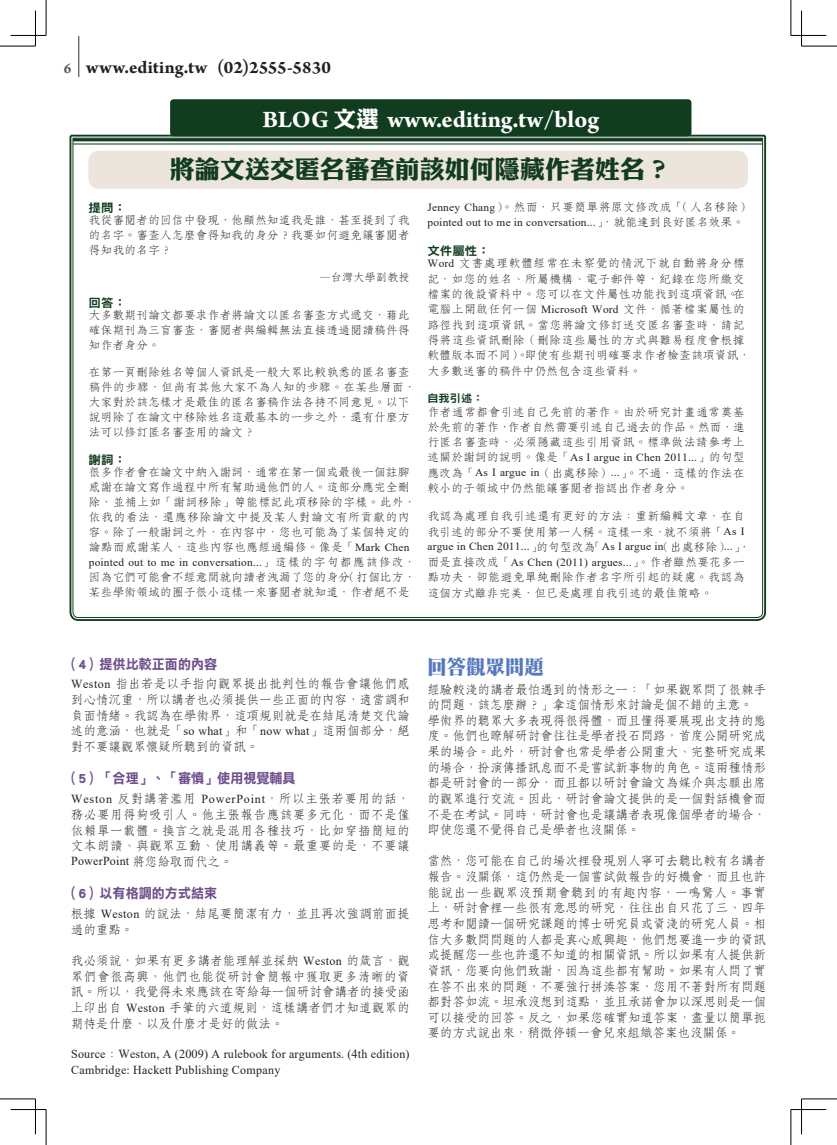
<style>
.page{position:relative;width:837px;height:1145px;background:#fff}
.page>*{position:absolute;margin:0;border:0;box-sizing:border-box;transform-origin:0 0}
.t1{font:700 25px "Arno Pro";color:#fff}
.t2{font:25px "DF Li King Hei Std W8";color:#123c1f}
.t3{font:20px "DF Ming Std W12";color:#5679bd}
.t4{font:700 18.75px "Arno Pro";letter-spacing:.005em;color:#231f20}
.t5{font:13.75px "DF Li Hei Std W7";color:#6e508d;scale:.95 1}
.t6{font:12.5px/15.6px "DF Fang Song Std W4";letter-spacing:.005em;color:#231f20;text-align:justify}
.t7{font:12.25px/15.6px "Times New Roman";letter-spacing:.02em;color:#231f20}
.t8{font:11.88px "DF Hei Std W9";color:#123c1f;scale:1.05 1}
.t9{font:11.25px/15px "DF Fang Song Std W4";color:#231f20;scale:1.05 1}
.t10{font:11.25px/15.2px "DF Fang Song Std W4";letter-spacing:.03em;color:#231f20;scale:1.05 1}
.t11{font:11px/15.2px "Times New Roman";letter-spacing:.015em;color:#231f20}
.t12{font:10.75px "DF Fang Song Std W4";color:#231f20;scale:1.05 1}
.t13{font:10.75px "DF Hei Std W9";color:#123c1f;scale:1.05 1}
.s1{font-size:15px;color:#57585a}
.s2{font-family:"DF Li King Hei Std W8";font-weight:400;font-size:22.5px}
.s3{font-family:"Times New Roman";font-size:11px}
.s4{font-family:"DF Fang Song Std W4";font-size:11.25px}
.s5{font-family:"Times New Roman";font-size:12.25px}
.s6{font-family:"DF Fang Song Std W4";font-size:12.5px}
</style>
<div class="page">
<hr style="left:78px;top:36px;width:1px;height:41px;background:#57585a">
<svg style="left:72px;top:137px;width:691px;height:481px"></svg>
<div style="left:88px;top:151px;width:659px;height:38px;background:#ebe5de;border-radius:11px"></div>
<div style="left:170px;top:99px;width:521px;height:37px;background:#123c1f;border-radius:4px"></div>
<hr style="left:73px;top:138px;width:689px;height:3px;background:#123c1f">
<hr style="left:73px;top:143px;width:689px;height:1px;background:#123c1f">
<hr style="left:0;top:46px;width:35px;height:1px;background:#000">
<hr style="left:801px;top:46px;width:35px;height:1px;background:#000">
<hr style="left:0;top:1098px;width:35px;height:1px;background:#000">
<hr style="left:801px;top:1098px;width:35px;height:1px;background:#000">
<hr style="left:46px;top:0;width:1px;height:35px;background:#000">
<hr style="left:46px;top:1109px;width:1px;height:35px;background:#000">
<hr style="left:790px;top:0;width:1px;height:35px;background:#000">
<hr style="left:790px;top:1109px;width:1px;height:35px;background:#000">
<hr style="left:11px;top:35px;width:35px;height:1px;background:#000">
<hr style="left:790px;top:35px;width:36px;height:1px;background:#000">
<hr style="left:11px;top:1109px;width:35px;height:1px;background:#000">
<hr style="left:790px;top:1109px;width:36px;height:1px;background:#000">
<hr style="left:35px;top:11px;width:1px;height:35px;background:#000">
<hr style="left:35px;top:1098px;width:1px;height:36px;background:#000">
<hr style="left:801px;top:11px;width:1px;height:35px;background:#000">
<hr style="left:801px;top:1098px;width:1px;height:36px;background:#000">
<h3 class="t4" style="left:64px;top:56px;width:268px"><span class="s1">6</span> www.editing.tw (02)2555-5830</h3>
<h1 class="t1" style="left:262px;top:105px;width:338px">BLOG <span class="s2">文選</span> www.editing.tw/blog</h1>
<h1 class="t2" style="left:170px;top:156px;width:501px">將論文送交匿名審查前該如何隱藏作者姓名？</h1>
<p class="t8" style="left:89px;top:201px;width:37px">提問：</p>
<p class="t9" style="left:89px;top:212px;width:307px;text-align:justify">我從審閱者的回信中發現，他顯然知道我是誰，甚至提到了我的名字。審查人怎麼會得知我的身分？我要如何避免讓審閱者得知我的名字？</p>
<p class="t12" style="left:319px;top:271px;width:87px">—台灣大學副教授</p>
<p class="t8" style="left:89px;top:296px;width:37px">回答：</p>
<p class="t9" style="left:89px;top:307px;width:307px;text-align:justify">大多數期刊論文都要求作者將論文以匿名審查方式遞交，藉此確保期刊為三盲審查，審閱者與編輯無法直接透過閱讀稿件得知作者身分。</p>
<p class="t9" style="left:89px;top:364px;width:313px">在第一頁刪除姓名等個人資訊是一般大眾比較孰悉的匿名審查稿件的步驟，但尚有其他大家不為人知的步驟。在某些層面，大家對於該怎樣才是最佳的匿名審稿作法各持不同意見。以下說明除了在論文中移除姓名這最基本的一步之外，還有什麼方法可以修訂匿名審查用的論文？</p>
<p class="t8" style="left:89px;top:453px;width:37px">謝詞：</p>
<p class="t9" style="left:89px;top:464px;width:313px">很多作者會在論文中納入謝詞，通常在第一個或最後一個註腳感謝在論文寫作過程中所有幫助過他們的人。這部分應完全刪除，並補上如「謝詞移除」等能標記此項移除的字樣。此外，依我的看法，還應移除論文中提及某人對論文有所貢獻的內容。除了一般謝詞之外，在內容中，您也可能為了某個特定的論點而感謝某人，這些內容也應經過編修。像是「<span class="s3">Mark Chen</span></p>
<p class="t11" style="left:89px;top:554px;width:328px">pointed out to me in conversation...<span class="s4">」這樣的字句都應該修改，</span></p>
<p class="t9" style="left:89px;top:569px;width:313px">因為它們可能會不經意間就向讀者洩漏了您的身分（打個比方，某些學術領域的圈子很小這樣一來審閱者就知道，作者絕不是</p>
<p class="t10" style="left:427px;top:199px;width:309px"><span class="s3">Jenney Chang</span>）。然而，只要簡單將原文修改成「（人名移除）</p>
<p class="t11" style="left:427px;top:214px;width:318px">pointed out to me in conversation...<span class="s4">」，就能達到良好匿名效果。</span></p>
<p class="t8" style="left:427px;top:244px;width:61px">文件屬性：</p>
<p class="t10" style="left:427px;top:255px;width:309px"><span class="s3">Word</span> 文書處理軟體經常在未察覺的情況下就自動將身分標記，如您的姓名、所屬機構、電子郵件等，紀錄在您所繳交檔案的後設資料中。您可以在文件屬性功能找到這項資訊。在電腦上開啟任何一個 <span class="s3">Microsoft Word</span> 文件，循著檔案屬性的路徑找到這項資訊。當您將論文修訂送交匿名審查時，請記得將這些資訊刪除（刪除這些屬性的方式與難易程度會根據軟體版本而不同）。即使有些期刊明確要求作者檢查該項資訊，大多數送審的稿件中仍然包含這些資料。</p>
<p class="t13" style="left:427px;top:392px;width:55px">自我引述：</p>
<p class="t9" style="left:427px;top:404px;width:303px;text-align:justify">作者通常都會引述自己先前的著作。由於研究計畫通常奠基於先前的著作，作者自然需要引述自己過去的作品。然而，進行匿名審查時，必須隱藏這些引用資訊。標準做法請參考上</p>
<p class="t11" style="left:427px;top:449px;width:318px"><span class="s4">述關於謝詞的說明。像是「</span>As I argue in Chen 2011...<span class="s4">」的句型</span></p>
<p class="t9" style="left:427px;top:465px;width:303px">應改為「<span class="s3">As I argue in</span>（出處移除）<span class="s3">...</span>」。不過，這樣的作法在較小的子領域中仍然能讓審閱者指認出作者身分。</p>
<p class="t10" style="left:427px;top:508px;width:303px">我認為處理自我引述還有更好的方法：重新編輯文章，在自我引述的部分不要使用第一人稱。這樣一來，就不須將「<span class="s3">As I</span></p>
<p class="t11" style="left:427px;top:539px;width:324px">argue in Chen 2011...<span class="s4">」的句型改為「</span>As I argue in<span class="s4">（出處移除）</span>...<span class="s4">」，而是直接改成「</span>As Chen (2011) argues...<span class="s4">」。作者雖然要花多一</span></p>
<p class="t10" style="left:427px;top:569px;width:303px">點功夫，卻能避免單純刪除作者名字所引起的疑慮。我認為這個方式雖非完美，但已是處理自我引述的最佳策略。</p>
<p class="t5" style="left:65px;top:656px;width:162px">（4）提供比較正面的內容</p>
<p class="t6" style="left:71px;top:676px;width:340px"><span class="s5">Weston</span> 指出若是以手指向觀眾提出批判性的報告會讓他們感到心情沉重，所以講者也必須提供一些正面的內容，適當調和負面情緒。我認為在學術界，這項規則就是在結尾清楚交代論述的意涵，也就是「<span class="s5">so what</span>」和「<span class="s5">now what</span>」這兩個部分，絕對不要讓觀眾懷疑所聽到的資訊。</p>
<p class="t5" style="left:65px;top:771px;width:244px">（5）「合理」、「審慎」使用視覺輔具</p>
<p class="t6" style="left:71px;top:790px;width:340px"><span class="s5">Weston</span> 反對講著濫用 <span class="s5">PowerPoint</span>，所以主張若要用的話，務必要用得夠吸引人。他主張報告應該要多元化，而不是僅依賴單一載體。換言之就是混用各種技巧，比如穿插簡短的文本朗讀、與觀眾互動、使用講義等。最重要的是，不要讓</p>
<p class="t7" style="left:71px;top:853px;width:163px">PowerPoint <span class="s6">將您給取而代之。</span></p>
<p class="t5" style="left:65px;top:885px;width:162px">（6）以有格調的方式結束</p>
<p class="t6" style="left:71px;top:905px;width:340px">根據 <span class="s5">Weston</span> 的說法，結尾要簡潔有力，並且再次強調前面提過的重點。</p>
<p class="t6" style="left:71px;top:952px;width:340px">我必須說，如果有更多講者能理解並採納 <span class="s5">Weston</span> 的箴言，觀眾們會很高興，他們也能從研討會簡報中獲取更多清晰的資訊。所以，我覺得未來應該在寄給每一個研討會講者的接受函上印出自 <span class="s5">Weston</span> 手筆的六道規則，這樣講者們才知道觀眾的期待是什麼、以及什麼才是好的做法。</p>
<p class="t7" style="left:71px;top:1046px;width:340px">Source<span class="s6">：</span>Weston, A (2009) A rulebook for arguments. (4th edition)<br>Cambridge: Hackett Publishing Company</p>
<h2 class="t3" style="left:427px;top:656px;width:118px">回答觀眾問題</h2>
<p class="t6" style="left:427px;top:681px;width:340px;text-align:left">經驗較淺的講者最怕遇到的情形之一：「如果觀眾問了很棘手的問題，該怎麼辦？」拿這個情形來討論是個不錯的主意。學術界的聽眾大多表現得很得體，而且懂得要展現出支持的態度。他們也瞭解研討會往往是學者投石問路，首度公開研究成果的場合。此外，研討會也常是學者公開重大、完整研究成果的場合，扮演傳播訊息而不是嘗試新事物的角色。這兩種情形都是研討會的一部分，而且都以研討會論文為媒介與志願出席的觀眾進行交流。因此，研討會論文提供的是一個對話機會而不是在考試。同時，研討會也是讓講者表現像個學者的場合，即使您還不覺得自己是學者也沒關係。</p>
<p class="t6" style="left:427px;top:853px;width:340px">當然，您可能在自己的場次裡發現別人寧可去聽比較有名講者報告。沒關係，這仍然是一個嘗試做報告的好機會，而且也許能說出一些觀眾沒預期會聽到的有趣內容，一鳴驚人。事實上，研討會裡一些很有意思的研究，往往出自只花了三、四年思考和閱讀一個研究課題的博士研究員或資淺的研究人員。相信大多數問問題的人都是真心感興趣，他們想要進一步的資訊或提醒您一些也許還不知道的相關資訊。所以如果有人提供新資訊，您要向他們致謝，因為這些都有幫助。如果有人問了實在答不出來的問題，不要強行拼湊答案，您用不著對所有問題都對答如流。坦承沒想到這點，並且承諾會加以深思則是一個可以接受的回答。反之，如果您確實知道答案，盡量以簡單扼要的方式說出來，稍微停頓一會兒來組織答案也沒關係。</p>
</div>
